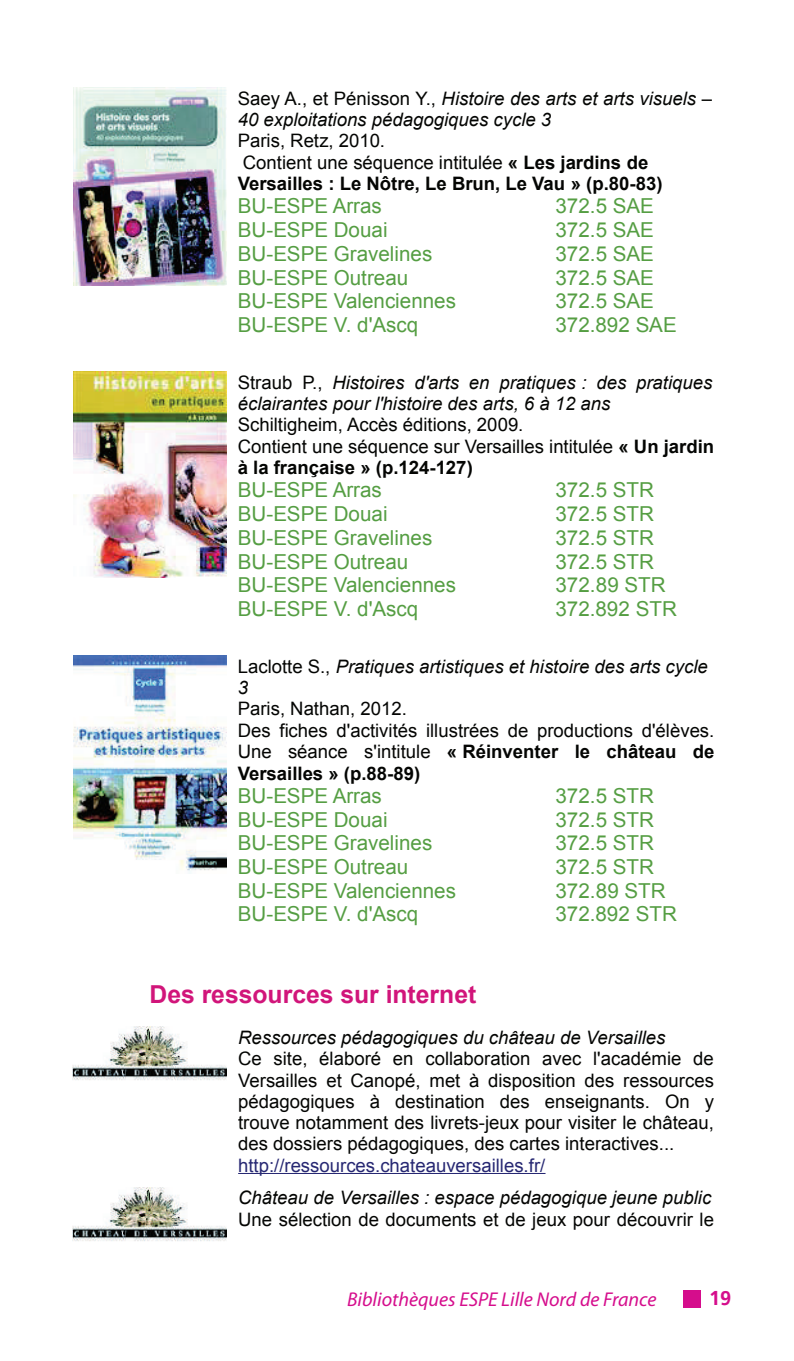
<style>
.page{position:relative;width:794px;height:1361px;background:#fff}
.page>*{position:absolute;margin:0;border:0;box-sizing:border-box;transform-origin:0 0}
.t1{font:700 24.8px "Arial";color:#d1157a}
.t2{font:20.6px/23.6px "Arial";color:#559e43}
.t3{font:italic 20px "Myriad Pro";color:#d50d8c}
.t4{font:700 20px "Frutiger LT";color:#d50d8c}
.t5{font:18.6px/21.4px "Arial";color:#040503}
.t6{font:italic 18.6px/21.4px "Arial";color:#040503}
.t7{font:700 18.6px/21.4px "Arial";color:#040503}
.t8{font:18.6px "Arial";color:#272873}
.s1{font-style:normal}
.s2{font-weight:400}
.s3{font-weight:700}
</style>
<div class="page">
<div style="left:683px;top:1290px;width:17px;height:17px;background:#d50d8c"></div>
<hr style="left:238px;top:1173px;width:307px;height:1px;background:#272873">
<img style="left:73px;top:88px;width:153px;height:197px">
<img style="left:73px;top:371px;width:153px;height:207px">
<img style="left:73px;top:656px;width:153px;height:217px">
<img style="left:72px;top:1026px;width:154px;height:54px">
<img style="left:72px;top:1187px;width:154px;height:54px">
<p class="t6" style="left:238px;top:89px;width:476px"><span class="s1">Saey A., et Pénisson Y.,</span> Histoire des arts et arts visuels –<br>40 exploitations pédagogiques cycle 3</p>
<p class="t7" style="left:238px;top:132px;width:426px"><span class="s2">Paris, Retz, 2010.<br>Contient une séquence intitulée</span> « Les jardins de<br>Versailles : Le Nôtre, Le Brun, Le Vau » (p.80-83)</p>
<p class="t2" style="left:238px;top:194px;width:220px">BU-ESPE Arras<br>BU-ESPE Douai<br>BU-ESPE Gravelines<br>BU-ESPE Outreau<br>BU-ESPE Valenciennes<br>BU-ESPE V. d'Ascq</p>
<p class="t2" style="left:555px;top:194px;width:123px">372.5 SAE<br>372.5 SAE<br>372.5 SAE<br>372.5 SAE<br>372.5 SAE<br>372.892 SAE</p>
<p class="t6" style="left:238px;top:373px;width:476px"><span class="s1">Straub P.,</span> Histoires d'arts en pratiques : des pratiques éclairantes pour l'histoire des arts, 6 à 12 ans</p>
<p class="t5" style="left:238px;top:414px;width:478px">Schiltigheim, Accès éditions, 2009.<br>Contient une séquence sur Versailles intitulée <span class="s3">« Un jardin à la française » (p.124-127)</span></p>
<p class="t2" style="left:238px;top:478px;width:220px">BU-ESPE Arras<br>BU-ESPE Douai<br>BU-ESPE Gravelines<br>BU-ESPE Outreau<br>BU-ESPE Valenciennes<br>BU-ESPE V. d'Ascq</p>
<p class="t2" style="left:555px;top:478px;width:123px">372.5 STR<br>372.5 STR<br>372.5 STR<br>372.5 STR<br>372.89 STR<br>372.892 STR</p>
<p class="t6" style="left:238px;top:657px;width:471px"><span class="s1">Laclotte S.,</span> Pratiques artistiques et histoire des arts cycle<br>3</p>
<p class="t5" style="left:238px;top:698px;width:478px">Paris, Nathan, 2012.<br>Des fiches d'activités illustrées de productions d'élèves.<br>Une séance s'intitule <span class="s3">« Réinventer le château de Versailles » (p.88-89)</span></p>
<p class="t2" style="left:238px;top:784px;width:220px">BU-ESPE Arras<br>BU-ESPE Douai<br>BU-ESPE Gravelines<br>BU-ESPE Outreau<br>BU-ESPE Valenciennes<br>BU-ESPE V. d'Ascq</p>
<p class="t2" style="left:555px;top:784px;width:123px">372.5 STR<br>372.5 STR<br>372.5 STR<br>372.5 STR<br>372.89 STR<br>372.892 STR</p>
<h1 class="t1" style="left:149px;top:985px;width:328px">Des ressources sur internet</h1>
<p class="t6" style="left:238px;top:1028px;width:429px">Ressources pédagogiques du château de Versailles</p>
<p class="t5" style="left:238px;top:1048px;width:477px;text-align:justify">Ce site, élaboré en collaboration avec l'académie de Versailles et Canopé, met à disposition des ressources pédagogiques à destination des enseignants. On y trouve notamment des livrets-jeux pour visiter le château, des dossiers pédagogiques, des cartes interactives...</p>
<p class="t8" style="left:238px;top:1155px;width:309px">http://ressources.chateauversailles.fr/</p>
<p class="t6" style="left:238px;top:1189px;width:474px">Château de Versailles : espace pédagogique jeune public</p>
<p class="t5" style="left:238px;top:1208px;width:477px">Une sélection de documents et de jeux pour découvrir le</p>
<p class="t3" style="left:347px;top:1286px;width:311px">Bibliothèques ESPE Lille Nord de France</p>
<p class="t4" style="left:709px;top:1286px;width:24px">19</p>
</div>
